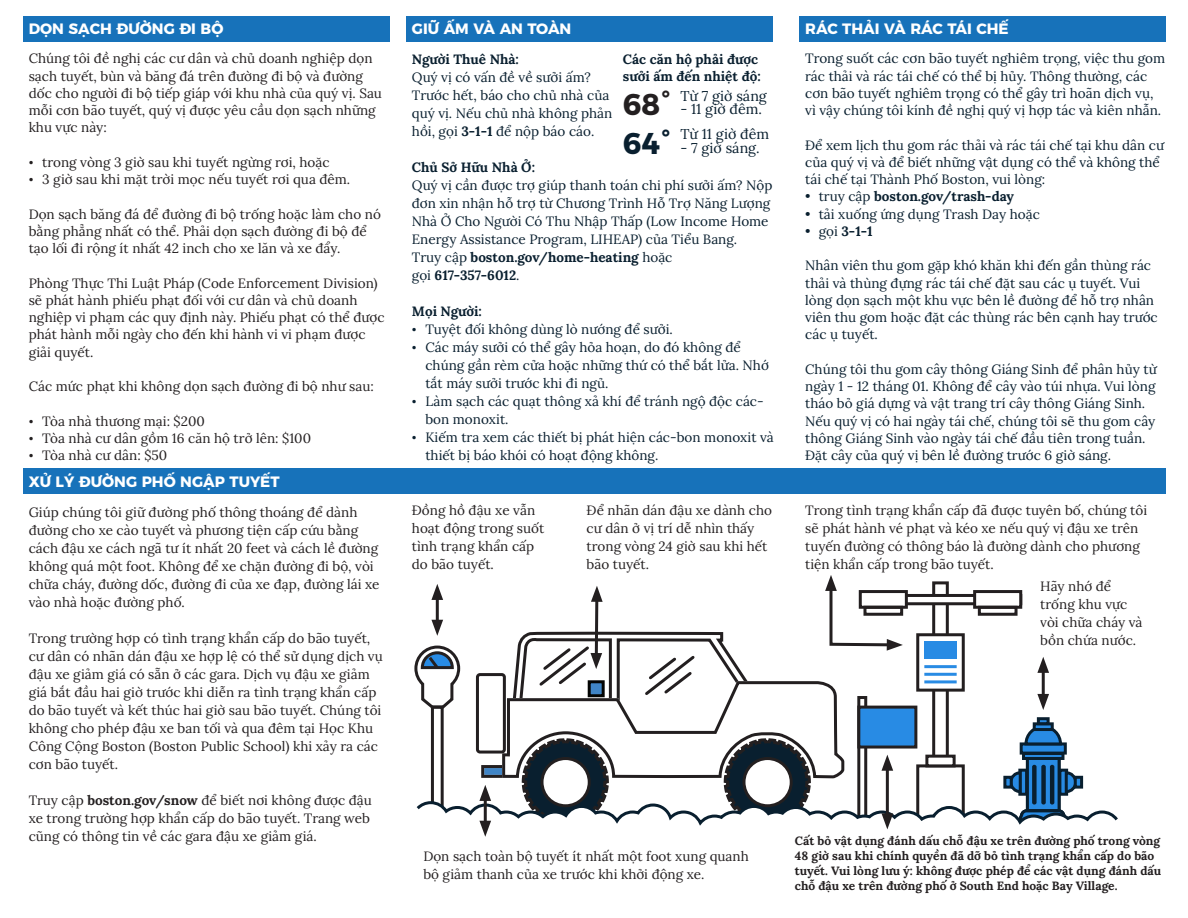
<style>
.page{position:relative;width:1188px;height:918px;background:#fff}
.page>*{position:absolute;margin:0;border:0;box-sizing:border-box;transform-origin:0 0}
.t1{font:700 30px "Montserrat";color:#231f20}
.t2{font:700 30px "Montserrat";color:#091f2f}
.t3{font:700 15px "Montserrat";color:#fff}
.t4{font:14.25px "Lora";color:#091f2f}
.t5{font:13.5px/18px "Lora";color:#231f20}
.t6{font:13.5px/17.2px "Lora";color:#091f2f}
.t7{font:700 13.5px/16.5px "Lora";color:#091f2f}
.t8{font:700 12px/15px "Lora";color:#231f20}
.s1{font-family:"Times New Roman"}
.s2{font-weight:700}
.s3{font-weight:400}
</style>
<div class="page">
<div style="left:23px;top:468px;width:1142px;height:25px;background:#1772ba"></div>
<div style="left:23px;top:16px;width:367px;height:25px;background:#1772ba"></div>
<div style="left:407px;top:16px;width:366px;height:25px;background:#1772ba"></div>
<div style="left:799px;top:16px;width:366px;height:25px;background:#1772ba"></div>
<svg style="left:414px;top:575px;width:704px;height:262px"></svg>
<p class="t3" style="left:29px;top:16px;width:196px">DỌN SẠCH ĐƯỜNG ĐI BỘ</p>
<p class="t5" style="left:29px;top:49px;width:355px;line-height:17.2px">Chúng tôi đề nghị các cư dân và chủ doanh nghiệp dọn sạch tuyết, bùn và băng đá trên đường đi bộ và đường dốc cho người đi bộ tiếp giáp với khu nhà của quý vị. Sau mỗi cơn bão tuyết, quý vị được yêu cầu dọn sạch những khu vực này:</p>
<p class="t5" style="left:29px;top:152px;width:302px"><span class="s1">•</span> trong vòng 3 giờ sau khi tuyết ngừng rơi, hoặc</p>
<p class="t5" style="left:29px;top:169px;width:323px"><span class="s1">•</span> 3 giờ sau khi mặt trời mọc nếu tuyết rơi qua đêm.</p>
<p class="t5" style="left:29px;top:204px;width:354px;line-height:17.2px">Dọn sạch băng đá để đường đi bộ trống hoặc làm cho nó bằng phẳng nhất có thể. Phải dọn sạch đường đi bộ để tạo lối đi rộng ít nhất 42 inch cho xe lăn và xe đẩy.</p>
<p class="t5" style="left:29px;top:273px;width:357px;line-height:17.2px">Phòng Thực Thi Luật Pháp (Code Enforcement Division) sẽ phát hành phiếu phạt đối với cư dân và chủ doanh nghiệp vi phạm các quy định này. Phiếu phạt có thể được phát hành mỗi ngày cho đến khi hành vi vi phạm được giải quyết.</p>
<p class="t5" style="left:29px;top:376px;width:347px">Các mức phạt khi không dọn sạch đường đi bộ như sau:</p>
<p class="t5" style="left:29px;top:411px;width:178px"><span class="s1">•</span> Tòa nhà thương mại: $200</p>
<p class="t5" style="left:29px;top:428px;width:284px"><span class="s1">•</span> Tòa nhà cư dân gồm 16 căn hộ trở lên: $100</p>
<p class="t5" style="left:29px;top:445px;width:140px"><span class="s1">•</span> Tòa nhà cư dân: $50</p>
<p class="t3" style="left:29px;top:469px;width:252px">XỬ LÝ ĐƯỜNG PHỐ NGẬP TUYẾT</p>
<p class="t5" style="left:29px;top:502px;width:352px">Giúp chúng tôi giữ đường phố thông thoáng để dành đường cho xe cào tuyết và phương tiện cấp cứu bằng cách đậu xe cách ngã tư ít nhất 20 feet và cách lề đường không quá một foot. Không để xe chặn đường đi bộ, vòi chữa cháy, đường dốc, đường đi của xe đạp, đường lái xe vào nhà hoặc đường phố.</p>
<p class="t5" style="left:29px;top:628px;width:356px">Trong trường hợp có tình trạng khẩn cấp do bão tuyết, cư dân có nhãn dán đậu xe hợp lệ có thể sử dụng dịch vụ đậu xe giảm giá có sẵn ở các gara. Dịch vụ đậu xe giảm giá bắt đầu hai giờ trước khi diễn ra tình trạng khẩn cấp do bão tuyết và kết thúc hai giờ sau bão tuyết. Chúng tôi không cho phép đậu xe ban tối và qua đêm tại Học Khu Công Cộng Boston (Boston Public School) khi xảy ra các cơn bão tuyết.</p>
<p class="t5" style="left:29px;top:790px;width:345px">Truy cập <span class="s2">boston.gov/snow</span> để biết nơi không được đậu xe trong trường hợp khẩn cấp do bão tuyết. Trang web cũng có thông tin về các gara đậu xe giảm giá.</p>
<p class="t3" style="left:412px;top:16px;width:161px">GIỮ ẤM VÀ AN TOÀN</p>
<p class="t7" style="left:412px;top:50px;width:109px">Người Thuê Nhà:</p>
<p class="t6" style="left:412px;top:67px;width:202px;line-height:18px">Quý vị có vấn đề về sưởi ấm?<br>Trước hết, báo cho chủ nhà của quý vị. Nếu chủ nhà không phản hồi, gọi <span class="s2">3-1-1</span> để nộp báo cáo.</p>
<p class="t7" style="left:412px;top:158px;width:125px">Chủ Sở Hữu Nhà Ở:</p>
<p class="t6" style="left:412px;top:175px;width:362px;line-height:18px">Quý vị cần được trợ giúp thanh toán chi phí sưởi ấm? Nộp đơn xin nhận hỗ trợ từ Chương Trình Hỗ Trợ Năng Lượng Nhà Ở Cho Người Có Thu Nhập Thấp (Low Income Home Energy Assistance Program, LIHEAP) của Tiểu Bang.<br>Truy cập <span class="s2">boston.gov/home-heating</span> hoặc</p>
<p class="t7" style="left:412px;top:266px;width:109px"><span class="s3">gọi</span> 617-357-6012<span class="s3">.</span></p>
<p class="t7" style="left:412px;top:302px;width:72px">Mọi Người:</p>
<p class="t6" style="left:412px;top:320px;width:262px"><span class="s1">•</span> Tuyệt đối không dùng lò nướng để sưởi.</p>
<p class="t6" style="left:425px;top:337px;width:345px;line-height:18px;text-indent:-14px"><span class="s1">•</span> Các máy sưởi có thể gây hỏa hoạn, do đó không để chúng gần rèm cửa hoặc những thứ có thể bắt lửa. Nhớ tắt máy sưởi trước khi đi ngủ.</p>
<p class="t6" style="left:425px;top:391px;width:340px;line-height:18px;text-indent:-14px"><span class="s1">•</span> Làm sạch các quạt thông xả khí để tránh ngộ độc các&shy;bon monoxit.</p>
<p class="t6" style="left:425px;top:427px;width:350px;line-height:18px;text-indent:-14px"><span class="s1">•</span> Kiếm tra xem các thiết bị phát hiện các-bon monoxit và thiết bị báo khói có hoạt động không.</p>
<p class="t7" style="left:623px;top:50px;width:139px">Các căn hộ phải được sưởi ấm đến nhiệt độ:</p>
<p class="t4" style="left:680px;top:85px;width:88px">Từ 7 giờ sáng</p>
<p class="t4" style="left:680px;top:99px;width:83px">- 11 giờ đêm.</p>
<p class="t4" style="left:680px;top:124px;width:90px">Từ 11 giờ đêm</p>
<p class="t4" style="left:680px;top:137px;width:81px">- 7 giờ sáng.</p>
<p class="t1" style="left:623px;top:80px;width:50px">68°</p>
<p class="t2" style="left:623px;top:119px;width:50px">64°</p>
<p class="t3" style="left:805px;top:16px;width:205px">RÁC THẢI VÀ RÁC TÁI CHẾ</p>
<p class="t6" style="left:805px;top:49px;width:361px">Trong suốt các cơn bão tuyết nghiêm trọng, việc thu gom rác thải và rác tái chế có thể bị hủy. Thông thường, các cơn bão tuyết nghiêm trọng có thể gây trì hoãn dịch vụ, vì vậy chúng tôi kính đề nghị quý vị hợp tác và kiên nhẫn.</p>
<p class="t6" style="left:805px;top:135px;width:360px">Để xem lịch thu gom rác thải và rác tái chế tại khu dân cư của quý vị và để biết những vật dụng có thể và không thể tái chế tại Thành Phố Boston, vui lòng:</p>
<p class="t7" style="left:805px;top:187px;width:210px"><span class="s3">• truy cập</span> boston.gov/trash-day</p>
<p class="t6" style="left:805px;top:204px;width:236px">• tải xuống ứng dụng Trash Day hoặc</p>
<p class="t7" style="left:805px;top:221px;width:69px"><span class="s3">• gọi</span> 3-1-1</p>
<p class="t6" style="left:805px;top:256px;width:354px">Nhân viên thu gom gặp khó khăn khi đến gần thùng rác thải và thùng đựng rác tái chế đặt sau các ụ tuyết. Vui lòng dọn sạch một khu vực bên lề đường để hỗ trợ nhân viên thu gom hoặc đặt các thùng rác bên cạnh hay trước các ụ tuyết.</p>
<p class="t6" style="left:805px;top:359px;width:353px">Chúng tôi thu gom cây thông Giáng Sinh để phân hủy từ ngày 1 - 12 tháng 01. Không để cây vào túi nhựa. Vui lòng tháo bỏ giá dựng và vật trang trí cây thông Giáng Sinh.<br>Nếu quý vị có hai ngày tái chế, chúng tôi sẽ thu gom cây thông Giáng Sinh vào ngày tái chế đầu tiên trong tuần.<br>Đặt cây của quý vị bên lề đường trước 6 giờ sáng.</p>
<p class="t5" style="left:412px;top:501px;width:134px">Đồng hồ đậu xe vẫn hoạt động trong suốt tình trạng khẩn cấp</p>
<p class="t5" style="left:412px;top:555px;width:83px">do bão tuyết.</p>
<p class="t5" style="left:587px;top:501px;width:187px">Để nhãn dán đậu xe dành cho cư dân ở vị trí dễ nhìn thấy trong vòng 24 giờ sau khi hết bão tuyết.</p>
<p class="t5" style="left:805px;top:501px;width:343px">Trong tình trạng khẩn cấp đã được tuyên bố, chúng tôi sẽ phát hành vé phạt và kéo xe nếu quý vị đậu xe trên tuyến đường có thông báo là đường dành cho phương tiện khẩn cấp trong bão tuyết.</p>
<p class="t5" style="left:1040px;top:577px;width:104px">Hãy nhớ để trống khu vực vòi chữa cháy và bồn chứa nước.</p>
<p class="t5" style="left:423px;top:847px;width:327px">Dọn sạch toàn bộ tuyết ít nhất một foot xung quanh bộ giảm thanh của xe trước khi khởi động xe.</p>
<p class="t8" style="left:795px;top:832px;width:368px">Cất bỏ vật dụng đánh dấu chỗ đậu xe trên đường phố trong vòng 48 giờ sau khi chính quyền đã dỡ bỏ tình trạng khẩn cấp do bão tuyết. Vui lòng lưu ý: không được phép để các vật dụng đánh dấu chỗ đậu xe trên đường phố ở South End hoặc Bay Village.</p>
</div>
